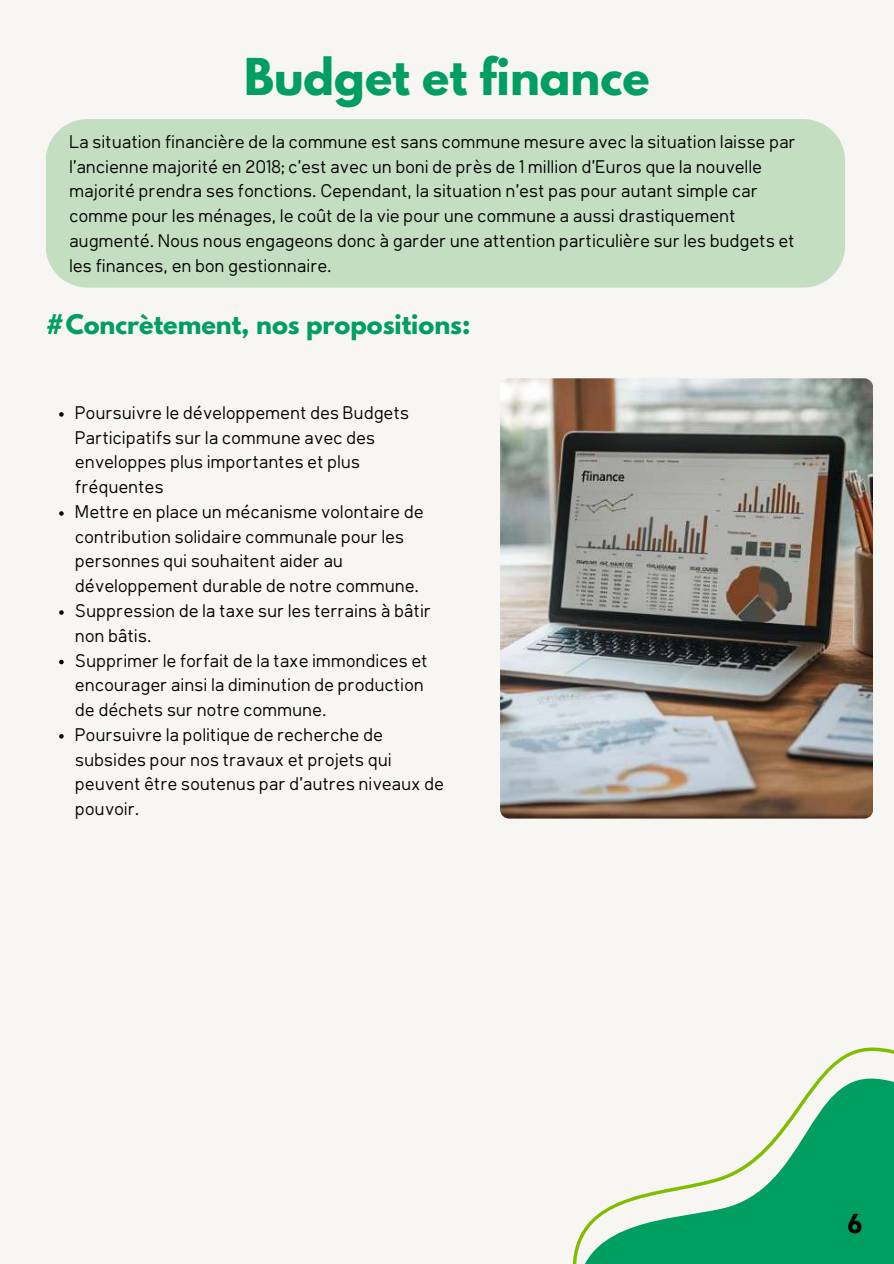
<style>
.page{position:relative;width:894px;height:1264px;background:#fff}
.page>*{position:absolute;margin:0;border:0;box-sizing:border-box;transform-origin:0 0}
.t1{font:700 45px "League Spartan";color:#009e60}
.t2{font:700 27px "Klima";color:#000}
.t3{font:700 24px "League Spartan";color:#009e60}
.t4{font:18px/24.8px "Klima";color:#000}
</style>
<div class="page">
<div style="left:0;top:0;width:893px;height:1263px;background:#f8f6f2"></div>
<div style="left:46px;top:119px;width:798px;height:168px;background:#c4dec2"></div>
<img style="left:500px;top:378px;width:372px;height:440px;border-radius:9px">
<svg style="left:59px;top:412px;width:5px;height:4px"></svg>
<svg style="left:59px;top:511px;width:5px;height:4px"></svg>
<svg style="left:59px;top:610px;width:5px;height:4px"></svg>
<svg style="left:59px;top:659px;width:5px;height:5px"></svg>
<svg style="left:59px;top:734px;width:5px;height:4px"></svg>
<svg style="left:572px;top:1047px;width:321px;height:216px"></svg>
<h1 class="t1" style="left:244px;top:55px;width:407px">Budget et finance</h1>
<p class="t4" style="left:70px;top:131px;width:728px">La situation financière de la commune est sans commune mesure avec la situation laisse par l’ancienne majorité en 2018; c’est avec un boni de près de 1 million d’Euros que la nouvelle majorité prendra ses fonctions. Cependant, la situation n’est pas pour autant simple car comme pour les ménages, le coût de la vie pour une commune a aussi drastiquement augmenté. Nous nous engageons donc à garder une attention particulière sur les budgets et les finances, en bon gestionnaire.</p>
<h3 class="t3" style="left:46px;top:312px;width:426px">#Concrètement, nos propositions:</h3>
<p class="t4" style="left:76px;top:402px;width:370px">Poursuivre le développement des Budgets Participatifs sur la commune avec des enveloppes plus importantes et plus fréquentes<br>Mettre en place un mécanisme volontaire de contribution solidaire communale pour les personnes qui souhaitent aider au développement durable de notre commune.<br>Suppression de la taxe sur les terrains à bâtir non bâtis.<br>Supprimer le forfait de la taxe immondices et encourager ainsi la diminution de production de déchets sur notre commune.<br>Poursuivre la politique de recherche de subsides pour nos travaux et projets qui peuvent être soutenus par d’autres niveaux de pouvoir.</p>
<h2 class="t2" style="left:848px;top:1212px;width:18px">6</h2>
</div>
